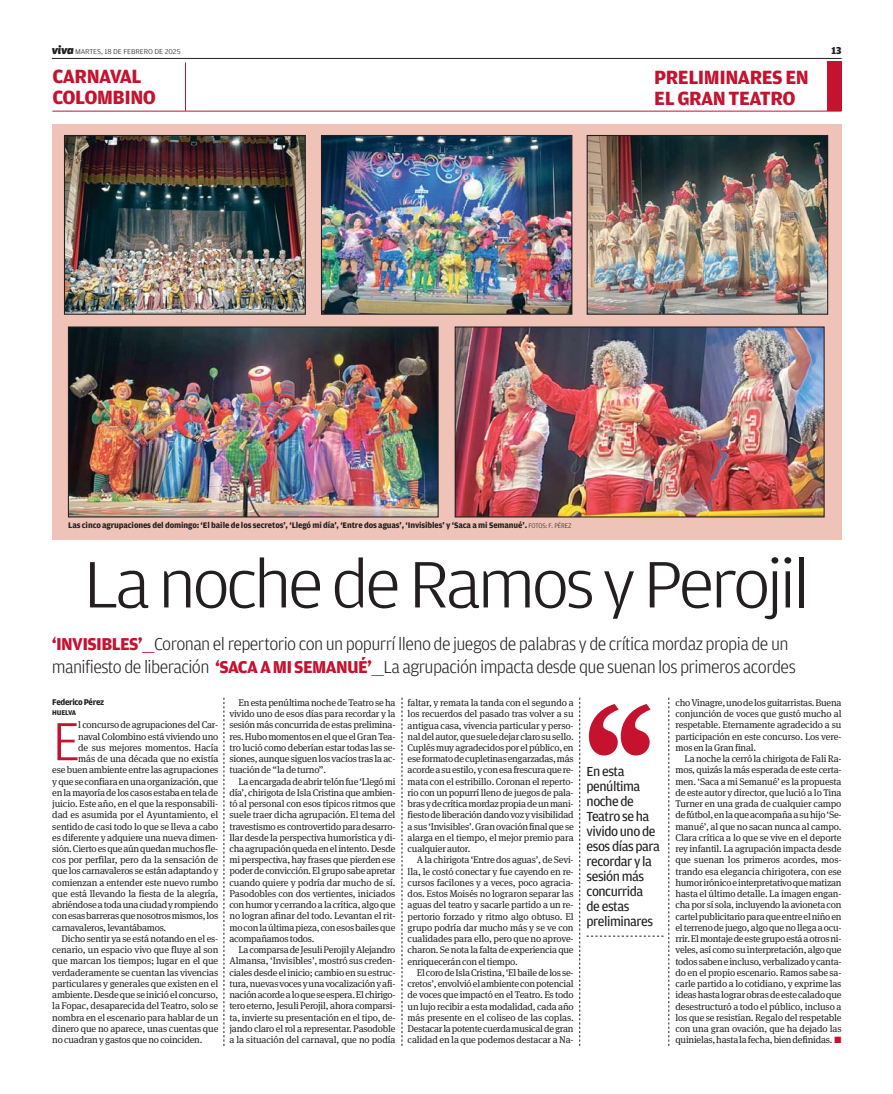
<style>
.page{position:relative;width:893px;height:1094px;background:#fff}
.page>*{position:absolute;margin:0;border:0;box-sizing:border-box;transform-origin:0 0}
.t1{font:192.75px "Meta Serif OT";color:#c4122f}
.t2{font:300 69.6px "Amplitude";letter-spacing:-.055em;color:#231f20;scale:1.1 1}
.t3{font:300 56.85px "Amplitude";color:#c4122f}
.t4{font:700 20.4px/20.4px "Amplitude";letter-spacing:-.025em;color:#c4122f}
.t5{font:300 18.15px/22.2px "Amplitude";letter-spacing:-.035em;color:#231f20}
.t6{font:13.95px/15px "Amplitude";letter-spacing:-.035em;color:#231f20}
.t7{font:900 10.65px "Amplitude";color:#231f20}
.t8{font:9.75px/11.2px "Meta Serif OT";letter-spacing:-.02em;color:#231f20;text-align:justify}
.t9{font:700 8.85px "Amplitude";letter-spacing:-.04em;color:#231f20}
.t10{font:700 8.55px "Amplitude";letter-spacing:-.015em;color:#231f20}
.t11{font:300 7.5px "Amplitude";letter-spacing:-.01em;color:#231f20;scale:1.1 1}
.t12{font:700 7.35px "Amplitude";letter-spacing:-.025em;color:#231f20}
.s1{font-family:"Apex New";font-weight:800;font-style:italic;font-size:11.85px}
.s2{font-weight:300;font-size:6.9px}
.s3{font-weight:700;color:#c4122f}
.s4{color:#c4122f}
</style>
<div class="page">
<hr style="left:52px;top:58px;width:789px;height:1px;background:#231f20">
<div style="left:52px;top:124px;width:789px;height:415px;background:#efc3b8"></div>
<hr style="left:185px;top:62px;width:1px;height:49px;background:#c4122f">
<hr style="left:52px;top:111px;width:789px;height:1px;background:#c4122f">
<div style="left:827px;top:62px;width:14px;height:49px;background:#c4122f"></div>
<svg style="left:579px;top:697px;width:1px;height:348px"></svg>
<svg style="left:586px;top:697px;width:83px;height:348px"></svg>
<svg style="left:224px;top:697px;width:1px;height:348px"></svg>
<svg style="left:402px;top:697px;width:1px;height:348px"></svg>
<img style="left:66px;top:137px;width:238px;height:176px">
<div style="left:64px;top:135px;width:242px;height:180px;border:1px solid #231f20"></div>
<img style="left:323px;top:137px;width:247px;height:176px">
<div style="left:321px;top:135px;width:251px;height:180px;border:1px solid #231f20"></div>
<img style="left:70px;top:328px;width:366px;height:187px">
<div style="left:68px;top:326px;width:370px;height:191px;border:1px solid #231f20"></div>
<img style="left:588px;top:137px;width:238px;height:176px">
<div style="left:586px;top:135px;width:242px;height:180px;border:1px solid #231f20"></div>
<img style="left:456px;top:328px;width:366px;height:187px">
<div style="left:454px;top:326px;width:370px;height:191px;border:1px solid #231f20"></div>
<p class="t11" style="left:52px;top:49px;width:118px"><span class="s1">viva</span> MARTES, 18 DE FEBRERO DE 2025</p>
<p class="t7" style="left:831px;top:46px;width:11px">13</p>
<h3 class="t4" style="left:52px;top:67px;width:105px">CARNAVAL<br>COLOMBINO</h3>
<h3 class="t4" style="left:654px;top:69px;width:156px">PRELIMINARES EN<br>EL GRAN TEATRO</h3>
<p class="t10" style="left:68px;top:522px;width:505px">Las cinco agrupaciones del domingo: ‘El baile de los secretos’, ‘Llegó mi día’, ‘Entre dos aguas’, ‘Invisibles’ y ‘Saca a mi Semanué’. <span class="s2">FOTOS: F. PÉREZ</span></p>
<h2 class="t2" style="left:83px;top:557px;width:662px">La noche de Ramos y Perojil</h2>
<h3 class="t5" style="left:52px;top:634px;width:745px"><span class="s3">‘INVISIBLES’</span><span class="s4">___</span>Coronan el repertorio con un popurrí lleno de juegos de palabras y de crítica mordaz propia de un manifiesto de liberación <span class="s3">‘SACA A MI SEMANUÉ’</span><span class="s4">___</span>La agrupación impacta desde que suenan los primeros acordes</h3>
<p class="t9" style="left:52px;top:698px;width:53px">Federico Pérez</p>
<p class="t12" style="left:52px;top:709px;width:25px">HUELVA</p>
<h3 class="t3" style="left:52px;top:719px;width:29px">E</h3>
<p class="t8" style="left:78px;top:720px;width:142px">l concurso de agrupaciones del Car-</p>
<p class="t8" style="left:78px;top:731px;width:142px">naval Colombino está viviendo uno</p>
<p class="t8" style="left:78px;top:742px;width:142px">de sus mejores momentos. Hacía</p>
<p class="t8" style="left:78px;top:753px;width:142px">más de una década que no existía</p>
<p class="t8" style="left:52px;top:764px;width:167px">ese buen ambiente entre las agrupaciones</p>
<p class="t8" style="left:52px;top:776px;width:167px">y que se confiara en una organización, que</p>
<p class="t8" style="left:52px;top:787px;width:167px">en la mayoría de los casos estaba en tela de</p>
<p class="t8" style="left:52px;top:798px;width:167px">juicio. Este año, en el que la responsabili-</p>
<p class="t8" style="left:52px;top:809px;width:167px">dad es asumida por el Ayuntamiento, el</p>
<p class="t8" style="left:52px;top:821px;width:167px">sentido de casi todo lo que se lleva a cabo</p>
<p class="t8" style="left:52px;top:832px;width:167px">es diferente y adquiere una nueva dimen-</p>
<p class="t8" style="left:52px;top:843px;width:167px">sión. Cierto es que aún quedan muchos fle-</p>
<p class="t8" style="left:52px;top:854px;width:167px">cos por perfilar, pero da la sensación de</p>
<p class="t8" style="left:52px;top:866px;width:167px">que los carnavaleros se están adaptando y</p>
<p class="t8" style="left:52px;top:877px;width:167px">comienzan a entender este nuevo rumbo</p>
<p class="t8" style="left:52px;top:888px;width:167px">que está llevando la fiesta de la alegría,</p>
<p class="t8" style="left:52px;top:899px;width:167px">abriéndose a toda una ciudad y rompiendo</p>
<p class="t8" style="left:52px;top:911px;width:167px">con esas barreras que nosotros mismos, los</p>
<p class="t8" style="left:52px;top:922px;width:115px">carnavaleros, levantábamos.</p>
<p class="t8" style="left:61px;top:933px;width:158px">Dicho sentir ya se está notando en el es-</p>
<p class="t8" style="left:52px;top:944px;width:167px">cenario, un espacio vivo que fluye al son</p>
<p class="t8" style="left:52px;top:955px;width:167px">que marcan los tiempos; lugar en el que</p>
<p class="t8" style="left:52px;top:967px;width:167px">verdaderamente se cuentan las vivencias</p>
<p class="t8" style="left:52px;top:978px;width:167px">particulares y generales que existen en el</p>
<p class="t8" style="left:52px;top:989px;width:167px">ambiente. Desde que se inició el concurso,</p>
<p class="t8" style="left:52px;top:1000px;width:167px">la Fopac, desaparecida del Teatro, solo se</p>
<p class="t8" style="left:52px;top:1012px;width:167px">nombra en el escenario para hablar de un</p>
<p class="t8" style="left:52px;top:1023px;width:167px">dinero que no aparece, unas cuentas que</p>
<p class="t8" style="left:52px;top:1034px;width:151px">no cuadran y gastos que no coinciden.</p>
<p class="t8" style="left:229px;top:697px;width:167px;text-indent:9px">En esta penúltima noche de Teatro se ha vivido uno de esos días para recordar y la sesión más concurrida de estas prelimina&shy;res. Hubo momentos en el que el Gran Tea&shy;tro lució como deberían estar todas las se&shy;siones, aunque siguen los vacíos tras la ac&shy;tuación de “la de turno”.</p>
<p class="t8" style="left:229px;top:776px;width:167px;text-indent:9px">La encargada de abrir telón fue ‘Llegó mi día’, chirigota de Isla Cristina que ambien&shy;tó al personal con esos típicos ritmos que suele traer dicha agrupación. El tema del travestismo es controvertido para desarro&shy;llar desde la perspectiva humorística y di&shy;cha agrupación queda en el intento. Desde mi perspectiva, hay frases que pierden ese poder de convicción. El grupo sabe apretar cuando quiere y podría dar mucho de sí.<br>Pasodobles con dos vertientes, iniciados con humor y cerrando a la crítica, algo que no logran afinar del todo. Levantan el rit&shy;mo con la última pieza, con esos bailes que acompañamos todos.</p>
<p class="t8" style="left:229px;top:944px;width:167px;text-indent:9px">La comparsa de Jesuli Perojil y Alejandro Almansa, ‘Invisibles’, mostró sus creden&shy;ciales desde el inicio; cambio en su estruc&shy;tura, nuevas voces y una vocalización y afi&shy;nación acorde a lo que se espera. El chirigo&shy;tero eterno, Jesuli Perojil, ahora comparsi&shy;ta, invierte su presentación en el tipo, de&shy;jando claro el rol a representar. Pasodoble a la situación del carnaval, que no podía</p>
<p class="t8" style="left:407px;top:697px;width:167px">faltar, y remata la tanda con el segundo a los recuerdos del pasado tras volver a su antigua casa, vivencia particular y perso&shy;nal del autor, que suele dejar claro su sello.<br>Cuplés muy agradecidos por el público, en ese formato de cupletinas engarzadas, más acorde a su estilo, y con esa frescura que re&shy;mata con el estribillo. Coronan el reperto&shy;rio con un popurrí lleno de juegos de pala&shy;bras y de crítica mordaz propia de un mani&shy;fiesto de liberación dando voz y visibilidad a sus ‘Invisibles’. Gran ovación final que se alarga en el tiempo, el mejor premio para cualquier autor.</p>
<p class="t8" style="left:407px;top:854px;width:168px;text-indent:9px">A la chirigota ‘Entre dos aguas’, de Sevi&shy;lla, le costó conectar y fue cayendo en re&shy;cursos facilones y a veces, poco agracia&shy;dos. Estos Moisés no lograron separar las aguas del teatro y sacarle partido a un re&shy;pertorio forzado y ritmo algo obtuso. El grupo podría dar mucho más y se ve con cualidades para ello, pero que no aprove&shy;charon. Se nota la falta de experiencia que enriquecerán con el tiempo.</p>
<p class="t8" style="left:407px;top:967px;width:167px;text-indent:9px">El coro de Isla Cristina, ‘El baile de los se&shy;cretos’, envolvió el ambiente con potencial de voces que impactó en el Teatro. Es todo un lujo recibir a esta modalidad, cada año más presente en el coliseo de las coplas.<br>Destacar la potente cuerda musical de gran calidad en la que podemos destacar a Na-</p>
<h1 class="t1" style="left:577px;top:690px;width:85px">‘‘</h1>
<h3 class="t6" style="left:586px;top:764px;width:75px">En esta penúltima noche de<br>Teatro se ha vivido uno de esos días para recordar y la sesión más concurrida de estas preliminares</h3>
<p class="t8" style="left:675px;top:697px;width:167px">cho Vinagre, uno de los guitarristas. Buena conjunción de voces que gustó mucho al respetable. Eternamente agradecido a su participación en este concurso. Los vere&shy;mos en la Gran final.</p>
<p class="t8" style="left:675px;top:753px;width:167px;text-indent:9px">La noche la cerró la chirigota de Fali Ra&shy;mos, quizás la más esperada de este certa&shy;men. ‘Saca a mi Semanué’ es la propuesta de este autor y director, que lució a lo Tina Turner en una grada de cualquier campo de fútbol, en la que acompaña a su hijo ‘Se&shy;manué’, al que no sacan nunca al campo.<br>Clara crítica a lo que se vive en el deporte rey infantil. La agrupación impacta desde que suenan los primeros acordes, mos&shy;trando esa elegancia chirigotera, con ese humor irónico e interpretativo que matizan hasta el último detalle. La imagen engan&shy;cha por sí sola, incluyendo la avioneta con cartel publicitario para que entre el niño en el terreno de juego, algo que no llega a ocu&shy;rrir. El montaje de este grupo está a otros ni&shy;veles, así como su interpretación, algo que todos saben e incluso, verbalizado y canta&shy;do en el propio escenario. Ramos sabe sa&shy;carle partido a lo cotidiano, y exprime las ideas hasta lograr obras de este calado que desestructuró a todo el público, incluso a los que se resistían. Regalo del respetable con una gran ovación, que ha dejado las quinielas, hasta la fecha, bien definidas. <span class="s4">■</span></p>
</div>
